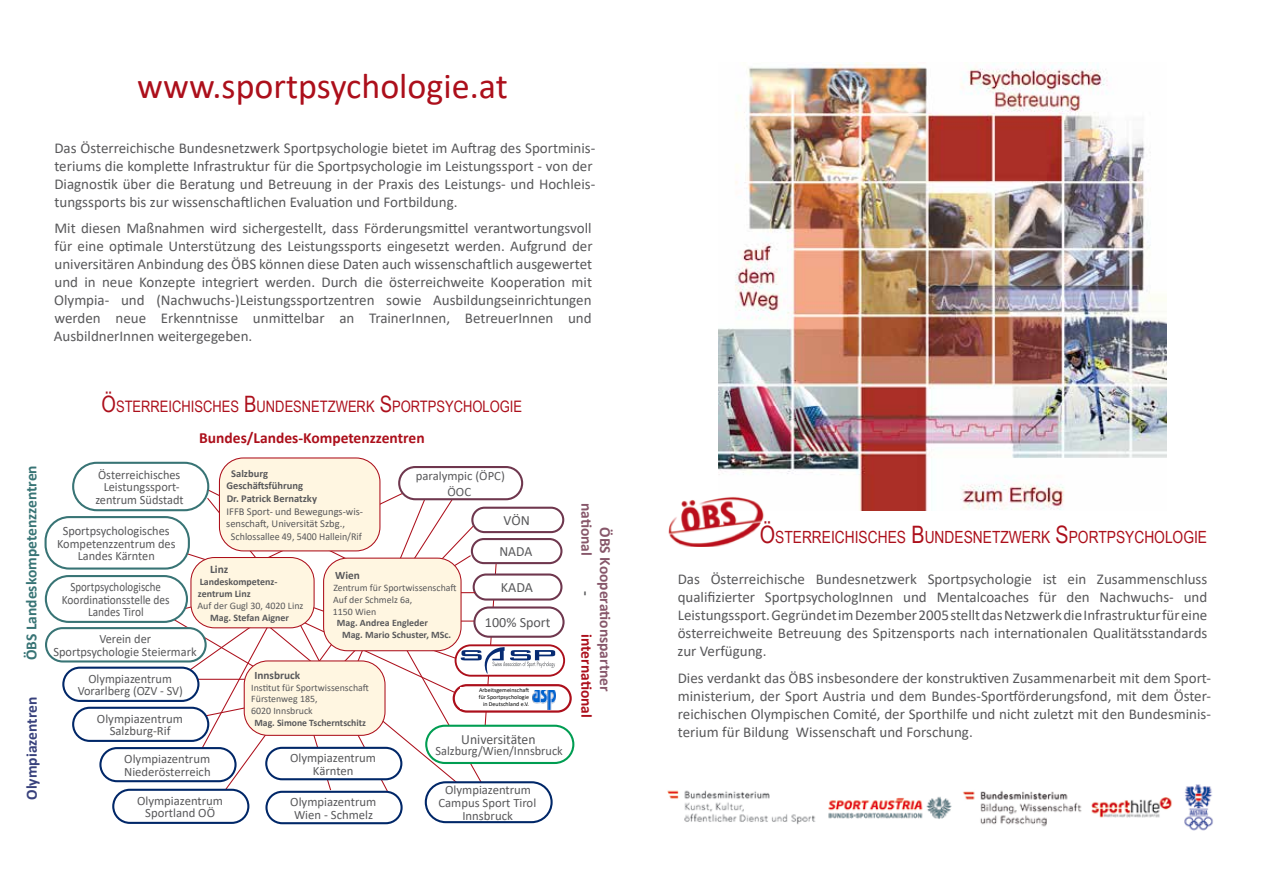
<style>
.page{position:relative;width:1263px;height:893px;background:#fff}
.page>*{position:absolute;margin:0;border:0;box-sizing:border-box;transform-origin:0 0}
.t1{font:36px "Calibri";color:#ac0f1b}
.t2{font:16.8px "Arial Narrow";color:#ac0f1b}
.t3{font:15.75px "Arial Narrow";color:#ac0f1b}
.t4{font:700 15.45px "Calibri";color:#ac0f1b}
.t5{font:700 15.45px "Calibri";color:#87576a}
.t6{font:700 15.45px "Calibri";color:#387475}
.t7{font:700 15.45px "Calibri";color:#38417c}
.t8{font:700 15.45px "Calibri";color:#58585a}
.t9{font:15px/18px "Calibri";color:#58585a;text-align:justify}
.t10{font:14.1px "Calibri";color:#58585a}
.t11{font:12.75px/12.8px "Calibri";color:#58585a;text-align:center}
.t12{font:12.75px/12.8px "Calibri";color:#58585a;text-align:center;scale:.86 1}
.t13{font:700 11.4px "Calibri";color:#58585a}
.t14{font:700 11.25px "Calibri";color:#58585a}
.t15{font:10.5px "Calibri";color:#58585a}
.t16{font:700 10.5px/12.6px "Calibri";color:#58585a}
.t17{font:10.5px "Calibri";color:#58585a;scale:.95 1}
.t18{font:9.9px/11.9px "Calibri";color:#58585a}
.t19{font:700 9.9px/12px "Calibri";color:#58585a}
.t20{font:6px/7.2px "Calibri";color:#000;text-align:right}
.s1{font-size:22.5px}
.s2{font-size:24px}
</style>
<div class="page">
<img style="left:718px;top:62px;width:448px;height:449px">
<img style="left:668px;top:492px;width:97px;height:54px">
<svg style="left:474px;top:574px;width:87px;height:25px"></svg>
<div style="left:471px;top:507px;width:93px;height:26px;border:2px solid #6f374e;border-radius:12px"></div>
<div style="left:45px;top:516px;width:145px;height:54px;border:2px solid #387475;border-radius:24px"></div>
<div style="left:45px;top:575px;width:143px;height:48px;border:2px solid #387475;border-radius:23px"></div>
<div style="left:62px;top:667px;width:137px;height:35px;border:2px solid #002768;border-radius:17px"></div>
<div style="left:45px;top:627px;width:162px;height:35px;border:2px solid #387475;border-radius:17px"></div>
<div style="left:72px;top:462px;width:137px;height:49px;border:2px solid #387475;border-radius:24px"></div>
<div style="left:72px;top:707px;width:137px;height:35px;border:2px solid #002768;border-radius:17px"></div>
<svg style="left:474px;top:607px;width:89px;height:30px"></svg>
<div style="left:425px;top:781px;width:128px;height:42px;border:2px solid #002768;border-radius:20px"></div>
<div style="left:112px;top:789px;width:137px;height:35px;border:2px solid #002768;border-radius:17px"></div>
<div style="left:398px;top:466px;width:125px;height:34px;border:2px solid #6f374e;border-radius:16px"></div>
<img style="left:667px;top:784px;width:546px;height:47px">
<div style="left:219px;top:458px;width:161px;height:93px;background:#fff6e1;border-radius:24px"></div>
<svg style="left:456px;top:645px;width:108px;height:31px"></svg>
<svg style="left:172px;top:473px;width:383px;height:335px"></svg>
<div style="left:454px;top:685px;width:117px;height:26px;background:#fff;border-radius:13px"></div>
<div style="left:453px;top:684px;width:119px;height:29px;border:2px solid #ac0f1b;border-radius:13px"></div>
<img style="left:532px;top:690px;width:23px;height:20px">
<div style="left:460px;top:687px;width:69px;height:22px;background:#fff"></div>
<div style="left:266px;top:792px;width:136px;height:31px;background:#fff;border-radius:16px"></div>
<div style="left:265px;top:791px;width:138px;height:33px;border:2px solid #002768;border-radius:16px"></div>
<div style="left:100px;top:748px;width:136px;height:33px;background:#fff;border-radius:17px"></div>
<div style="left:99px;top:747px;width:138px;height:35px;border:2px solid #002768;border-radius:17px"></div>
<h1 class="t1" style="left:137px;top:61px;width:372px">www.sportpsychologie.at</h1>
<p class="t9" style="left:54px;top:138px;width:542px;text-align:left">Das Österreichische Bundesnetzwerk Sportpsychologie bietet im Auftrag des Sportminis&shy;teriums die komplette Infrastruktur für die Sportpsychologie im Leistungssport - von der Diagnostik über die Beratung und Betreuung in der Praxis des Leistungs- und Hochleis&shy;tungssports bis zur wissenschaftlichen Evaluation und Fortbildung.</p>
<p class="t9" style="left:54px;top:219px;width:540px">Mit diesen Maßnahmen wird sichergestellt, dass Förderungsmittel verantwortungsvoll für eine optimale Unterstützung des Leistungssports eingesetzt werden. Aufgrund der universitären Anbindung des ÖBS können diese Daten auch wissenschaftlich ausgewertet und in neue Konzepte integriert werden. Durch die österreichweite Kooperation mit Olympia- und (Nachwuchs-)Leistungssportzentren sowie Ausbildungseinrichtungen werden neue Erkenntnisse unmittelbar an TrainerInnen, BetreuerInnen und AusbildnerInnen weitergegeben.</p>
<p class="t6" style="left:20px;top:660px;width:197px;rotate:-90deg">ÖBS Landeskompetenzzentren</p>
<p class="t7" style="left:21px;top:800px;width:104px;rotate:-90deg">Olympiazentren</p>
<p class="t3" style="left:102px;top:395px;width:422px"><span class="s1">Ö</span>STERREICHISCHES <span class="s1">B</span>UNDESNETZWERK <span class="s1">S</span>PORTPSYCHOLOGIE</p>
<p class="t4" style="left:199px;top:427px;width:227px">Bundes/Landes-Kompetenzzentren</p>
<p class="t11" style="left:95px;top:468px;width:90px">Österreichisches<br>Leistungssport&shy;zentrum Südstadt</p>
<p class="t16" style="left:226px;top:467px;width:92px;text-indent:5px">Salzburg<br>Geschäftsführung<br>Dr. Patrick Bernatzky</p>
<p class="t15" style="left:227px;top:504px;width:138px">IFFB Sport- und Bewegungs-wis-</p>
<p class="t15" style="left:226px;top:516px;width:120px">senschaft, Universität Szbg.,</p>
<p class="t17" style="left:231px;top:529px;width:139px">Schlossallee 49, 5400 Hallein/Rif</p>
<p class="t11" style="left:416px;top:468px;width:91px;line-height:15.5px">paralympic (ÖPC)<br>ÖOC</p>
<p class="t10" style="left:504px;top:511px;width:28px">VÖN</p>
<p class="t10" style="left:499px;top:542px;width:34px">NADA</p>
<p class="t11" style="left:57px;top:524px;width:120px">Sportpsychologisches<br>Kompetenzzentrum des<br>Landes Kärnten</p>
<p class="t12" style="left:62px;top:580px;width:127px">Sportpsychologische<br>Koordinationsstelle des<br>Landes Tirol</p>
<p class="t13" style="left:210px;top:561px;width:20px">Linz</p>
<p class="t19" style="left:198px;top:576px;width:81px">Landeskompetenz&shy;zentrum Linz</p>
<p class="t18" style="left:197px;top:599px;width:107px">Auf der Gugl 30, 4020 Linz</p>
<p class="t19" style="left:210px;top:611px;width:80px">Mag. Stefan Aigner</p>
<p class="t14" style="left:335px;top:567px;width:26px">Wien</p>
<p class="t18" style="left:333px;top:581px;width:125px">Zentrum für Sportwissenschaft<br>Auf der Schmelz 6a,<br>1150 Wien</p>
<p class="t19" style="left:342px;top:617px;width:111px;text-indent:-5px">Mag. Andrea Engleder<br>Mag. Mario Schuster, MSc.</p>
<p class="t10" style="left:485px;top:613px;width:67px">100% Sport</p>
<p class="t10" style="left:501px;top:578px;width:34px">KADA</p>
<p class="t11" style="left:53px;top:632px;width:145px">Verein der<br>Sportpsychologie Steiermark</p>
<p class="t11" style="left:78px;top:672px;width:107px">Olympiazentrum<br>Vorarlberg (OZV - SV)</p>
<p class="t11" style="left:97px;top:712px;width:87px">Olympiazentrum<br>Salzburg-Rif</p>
<p class="t11" style="left:124px;top:752px;width:88px;text-align:left">Olympiazentrum<br>Niederösterreich</p>
<p class="t14" style="left:254px;top:667px;width:47px">Innsbruck</p>
<p class="t18" style="left:251px;top:681px;width:119px">Institut für Sportwissenschaft<br>Fürstenweg 185,<br>6020 Innsbruck</p>
<p class="t19" style="left:254px;top:717px;width:113px">Mag. Simone Tscherntschitz</p>
<p class="t11" style="left:290px;top:751px;width:87px">Olympiazentrum<br>Kärnten</p>
<p class="t20" style="left:479px;top:686px;width:52px">Arbeitsgemeinschaft für Sportpsychologie in Deutschland e.V.</p>
<p class="t10" style="left:461px;top:729px;width:76px">Universitäten</p>
<p class="t11" style="left:436px;top:744px;width:129px">Salzburg/Wien/Innsbruck</p>
<p class="t11" style="left:137px;top:794px;width:87px">Olympiazentrum<br>Sportland OÖ</p>
<p class="t11" style="left:290px;top:795px;width:87px;text-align:left">Olympiazentrum<br>Wien - Schmelz</p>
<p class="t11" style="left:438px;top:783px;width:99px">Olympiazentrum<br>Campus Sport Tirol<br>Innsbruck</p>
<p class="t5" style="left:598px;top:503px;width:55px;rotate:90deg">national</p>
<p class="t5" style="left:616px;top:527px;width:166px;rotate:90deg">ÖBS Kooperationspartner</p>
<p class="t8" style="left:598px;top:591px;width:6px;rotate:90deg">-</p>
<p class="t4" style="left:598px;top:634px;width:85px;rotate:90deg">international</p>
<p class="t2" style="left:760px;top:525px;width:449px"><span class="s2">Ö</span>STERREICHISCHES <span class="s2">B</span>UNDESNETZWERK <span class="s2">S</span>PORTPSYCHOLOGIE</p>
<p class="t9" style="left:677px;top:570px;width:531px">Das Österreichische Bundesnetzwerk Sportpsychologie ist ein Zusammenschluss qualifizierter SportpsychologInnen und Mentalcoaches für den Nachwuchs- und Leistungssport. Gegründet im Dezember 2005 stellt das Netzwerk die Infrastruktur für eine österreichweite Betreuung des Spitzensports nach internationalen Qualitätsstandards zur Verfügung.</p>
<p class="t9" style="left:678px;top:668px;width:535px">Dies verdankt das ÖBS insbesondere der konstruktiven Zusammenarbeit mit dem Sport&shy;ministerium, der Sport Austria und dem Bundes-Sportförderungsfond, mit dem Öster&shy;reichischen Olympischen Comité, der Sporthilfe und nicht zuletzt mit den Bundesminis&shy;terium für Bildung Wissenschaft und Forschung.</p>
</div>
